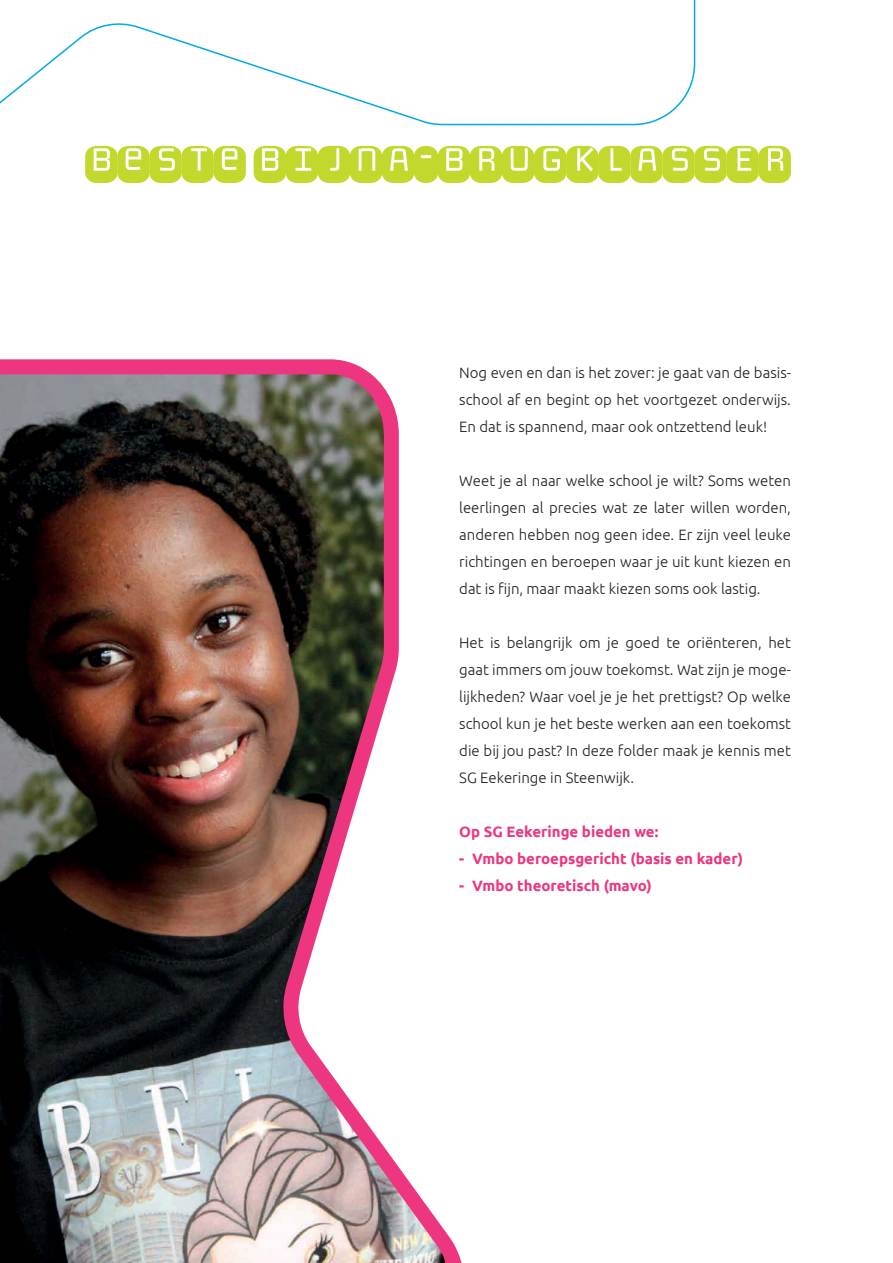
<style>
.page{position:relative;width:893px;height:1263px;background:#fff}
.page>*{position:absolute;margin:0;border:0;box-sizing:border-box;transform-origin:0 0}
.t1{font:55.5px "Monofett";color:#c3d82d}
.t2{font:300 15px/27px "Ubuntu";color:#221f1f;text-align:justify}
.t3{font:700 15px "Ubuntu";color:#ed367f}
</style>
<div class="page">
<svg style="left:0;top:0;width:696px;height:126px"></svg>
<img style="left:0;top:359px;width:462px;height:904px">
<h1 class="t1" style="left:85px;top:131px;width:707px">BESTE BIJNA-BRUGKLASSER</h1>
<p class="t2" style="left:459px;top:360px;width:333px">Nog even en dan is het zover: je gaat van de basis&shy;school af en begint op het voortgezet onderwijs.<br>En dat is spannend, maar ook ontzettend leuk!</p>
<p class="t2" style="left:459px;top:468px;width:333px">Weet je al naar welke school je wilt? Soms weten leerlingen al precies wat ze later willen worden, anderen hebben nog geen idee. Er zijn veel leuke richtingen en beroepen waar je uit kunt kiezen en dat is fijn, maar maakt kiezen soms ook lastig.</p>
<p class="t2" style="left:459px;top:630px;width:333px">Het is belangrijk om je goed te oriënteren, het gaat immers om jouw toekomst. Wat zijn je moge&shy;lijkheden? Waar voel je je het prettigst? Op welke school kun je het beste werken aan een toekomst die bij jou past? In deze folder maak je kennis met SG Eekeringe in Steenwijk.</p>
<p class="t3" style="left:459px;top:825px;width:201px">Op SG Eekeringe bieden we:</p>
<p class="t3" style="left:459px;top:852px;width:285px">- Vmbo beroepsgericht (basis en kader)</p>
<p class="t3" style="left:459px;top:879px;width:194px">- Vmbo theoretisch (mavo)</p>
</div>
